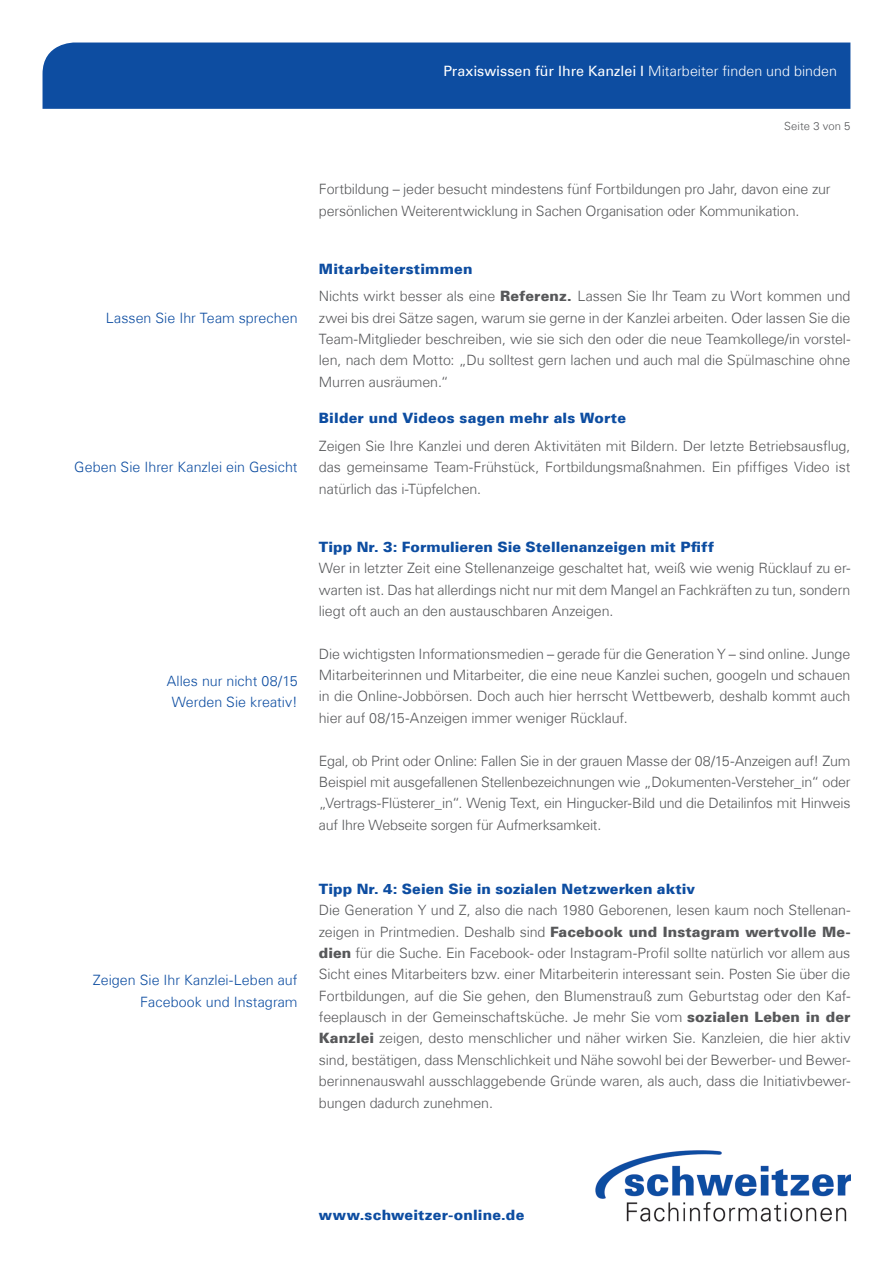
<style>
.page{position:relative;width:893px;height:1263px;background:#fff}
.page>*{position:absolute;margin:0;border:0;box-sizing:border-box;transform-origin:0 0}
.t1{font:300 14.25px/21.3px "Univers Com 45";letter-spacing:-.01em;color:#57585a;text-align:justify}
.t2{font:900 14.25px "Univers Com 75";letter-spacing:.005em;color:#0d4da1}
.t3{font:300 14.25px/21.3px "Univers Com 45";color:#0d4da1;text-align:center}
.t4{font:900 14.25px "Univers Com 75";letter-spacing:.005em;color:#57585a}
.t5{font:14.25px "Univers Com 55 Roman";color:#fff}
.t6{font:300 11.25px "Univers Com 45";letter-spacing:.01em;color:#57585a}
.s1{font-family:"Univers Com 45";font-weight:300}
.s2{font-family:"Univers Com 75";font-weight:900}
</style>
<div class="page">
<img style="left:595px;top:1150px;width:255px;height:72px">
<div style="left:43px;top:43px;width:807px;height:66px;background:#0d4da1"></div>
<p class="t3" style="left:106px;top:307px;width:193px">Lassen Sie Ihr Team sprechen</p>
<p class="t3" style="left:74px;top:456px;width:225px">Geben Sie Ihrer Kanzlei ein Gesicht</p>
<p class="t3" style="left:167px;top:670px;width:132px">Alles nur nicht 08/15<br>Werden Sie kreativ!</p>
<p class="t3" style="left:93px;top:969px;width:206px;text-align:right">Zeigen Sie Ihr Kanzlei-Leben auf<br>Facebook und Instagram</p>
<p class="t5" style="left:444px;top:63px;width:395px">Praxiswissen für Ihre Kanzlei I <span class="s1">Mitarbeiter finden und binden</span></p>
<p class="t6" style="left:784px;top:119px;width:68px">Seite 3 von 5</p>
<p class="t1" style="left:319px;top:179px;width:513px">Fortbildung – jeder besucht mindestens fünf Fortbildungen pro Jahr, davon eine zur persönlichen Weiterentwicklung in Sachen Organisation oder Kommunikation.</p>
<p class="t2" style="left:319px;top:260px;width:155px">Mitarbeiterstimmen</p>
<p class="t1" style="left:319px;top:285px;width:533px">Nichts wirkt besser als eine <span class="s2">Referenz.</span> Lassen Sie Ihr Team zu Wort kommen und zwei bis drei Sätze sagen, warum sie gerne in der Kanzlei arbeiten. Oder lassen Sie die Team-Mitglieder beschreiben, wie sie sich den oder die neue Teamkollege/in vorstel&shy;len, nach dem Motto: „Du solltest gern lachen und auch mal die Spülmaschine ohne Murren ausräumen.“</p>
<p class="t2" style="left:319px;top:409px;width:309px">Bilder und Videos sagen mehr als Worte</p>
<p class="t1" style="left:319px;top:435px;width:533px">Zeigen Sie Ihre Kanzlei und deren Aktivitäten mit Bildern. Der letzte Betriebsausflug, das gemeinsame Team-Frühstück, Fortbildungsmaßnahmen. Ein pfiffiges Video ist natürlich das i-Tüpfelchen.</p>
<p class="t2" style="left:319px;top:538px;width:397px">Tipp Nr. 3: Formulieren Sie Stellenanzeigen mit Pfiff</p>
<p class="t1" style="left:319px;top:557px;width:533px">Wer in letzter Zeit eine Stellenanzeige geschaltet hat, weiß wie wenig Rücklauf zu er&shy;warten ist. Das hat allerdings nicht nur mit dem Mangel an Fachkräften zu tun, sondern liegt oft auch an den austauschbaren Anzeigen.</p>
<p class="t1" style="left:319px;top:643px;width:533px">Die wichtigsten Informationsmedien – gerade für die Generation Y – sind online. Junge Mitarbeiterinnen und Mitarbeiter, die eine neue Kanzlei suchen, googeln und schauen in die Online-Jobbörsen. Doch auch hier herrscht Wettbewerb, deshalb kommt auch hier auf 08/15-Anzeigen immer weniger Rücklauf.</p>
<p class="t1" style="left:319px;top:750px;width:533px">Egal, ob Print oder Online: Fallen Sie in der grauen Masse der 08/15-Anzeigen auf! Zum Beispiel mit ausgefallenen Stellenbezeichnungen wie „Dokumenten-Versteher_in“ oder „Vertrags-Flüsterer_in“. Wenig Text, ein Hingucker-Bild und die Detailinfos mit Hinweis auf Ihre Webseite sorgen für Aufmerksamkeit.</p>
<p class="t2" style="left:319px;top:880px;width:378px">Tipp Nr. 4: Seien Sie in sozialen Netzwerken aktiv</p>
<p class="t1" style="left:319px;top:899px;width:533px">Die Generation Y und Z, also die nach 1980 Geborenen, lesen kaum noch Stellenan-</p>
<p class="t4" style="left:319px;top:922px;width:533px"><span class="s1">zeigen in Printmedien. Deshalb sind</span> Facebook und Instagram wertvolle Me-</p>
<p class="t1" style="left:319px;top:942px;width:533px"><span class="s2">dien</span> für die Suche. Ein Facebook- oder Instagram-Profil sollte natürlich vor allem aus Sicht eines Mitarbeiters bzw. einer Mitarbeiterin interessant sein. Posten Sie über die Fortbildungen, auf die Sie gehen, den Blumenstrauß zum Geburtstag oder den Kaf&shy;feeplausch in der Gemeinschaftsküche. Je mehr Sie vom <span class="s2">sozialen Leben in der Kanzlei</span> zeigen, desto menschlicher und näher wirken Sie. Kanzleien, die hier aktiv sind, bestätigen, dass Menschlichkeit und Nähe sowohl bei der Bewerber- und Bewer&shy;berinnenauswahl ausschlaggebende Gründe waren, als auch, dass die Initiativbewer&shy;bungen dadurch zunehmen.</p>
<p class="t2" style="left:319px;top:1206px;width:207px">www.schweitzer-online.de</p>
</div>
